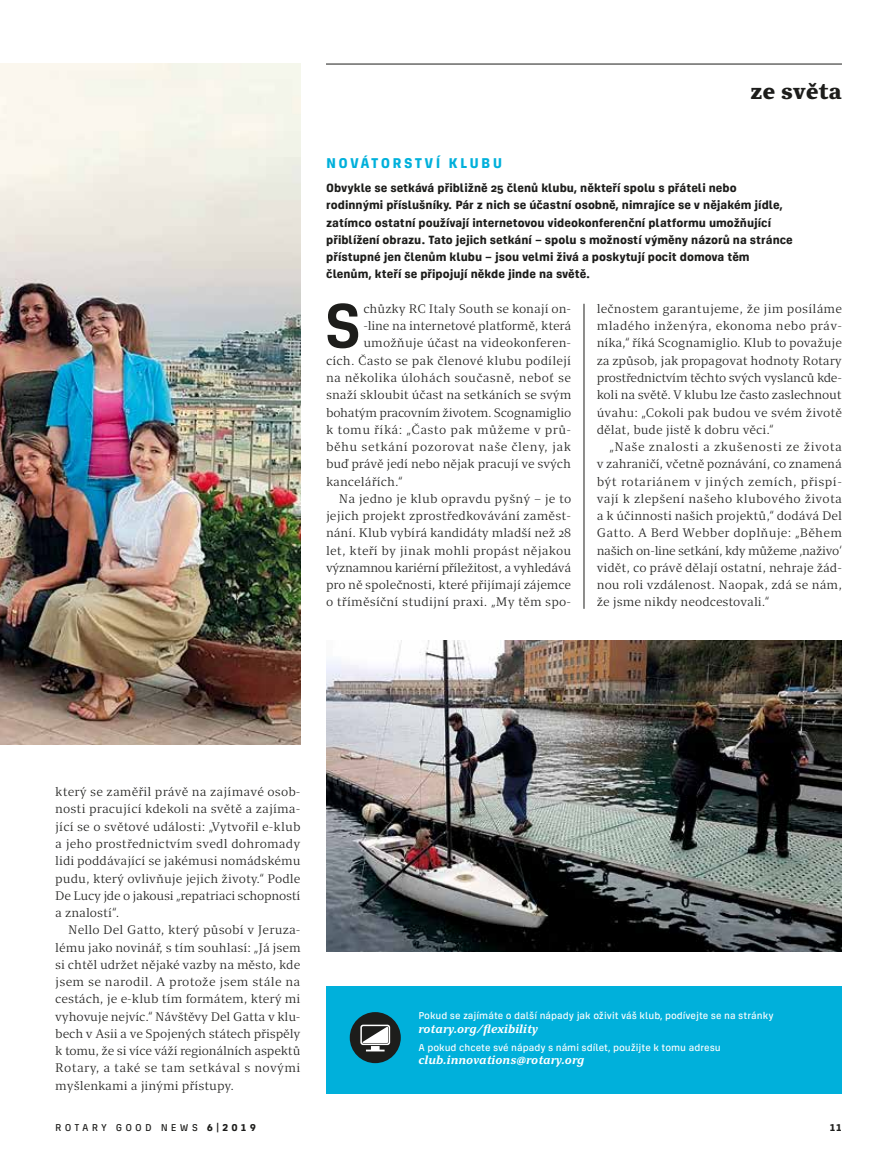
<style>
.page{position:relative;width:893px;height:1170px;background:#fff}
.page>*{position:absolute;margin:0;border:0;box-sizing:border-box;transform-origin:0 0}
.t1{font:600 66px "Corridor";color:#1d1d1b}
.t2{font:900 22.5px "Clara Serif";letter-spacing:.01em;color:#1d1d1b}
.t3{font:700 15px "Corridor";letter-spacing:.145em;color:#00b0db}
.t4{font:12.6px/17.2px "Clara Serif";color:#1d1d1b;text-align:justify}
.t5{font:700 12.6px/17.2px "Corridor";color:#1d1d1b}
.t6{font:12.6px "Clara Serif";letter-spacing:.035em;color:#1d1d1b}
.t7{font:12.6px "Clara Serif";letter-spacing:-.025em;color:#1d1d1b}
.t8{font:12.6px "Clara Serif";letter-spacing:-.02em;color:#1d1d1b}
.t9{font:12.6px "Clara Serif";letter-spacing:.025em;color:#1d1d1b}
.t10{font:italic 700 12px "Clara Serif";color:#fff}
.t11{font:500 10.5px "Corridor";color:#fff}
.t12{font:500 10.5px "Corridor";letter-spacing:.295em;color:#1d1d1b}
.t13{font:700 10.5px "Corridor";color:#1d1d1b}
.s1{font-weight:700}
</style>
<div class="page">
<img style="left:0;top:64px;width:300px;height:680px">
<hr style="left:326px;top:64px;width:516px;height:1px;background:#1d1d1b">
<hr style="left:584px;top:304px;width:1px;height:304px;background:#1d1d1b">
<img style="left:326px;top:641px;width:516px;height:310px">
<div style="left:326px;top:986px;width:516px;height:107px;background:#00b0db"></div>
<div style="left:350px;top:1011px;width:51px;height:52px;background:#1d1d1b;border-radius:50%"></div>
<svg style="left:360px;top:1024px;width:30px;height:27px"></svg>
<h2 class="t2" style="left:750px;top:78px;width:93px">ze světa</h2>
<p class="t3" style="left:326px;top:155px;width:178px">NOVÁTORSTVÍ KLUBU</p>
<p class="t5" style="left:326px;top:179px;width:468px">Obvykle se setkává přibližně 25 členů klubu, někteří spolu s přáteli nebo rodinnými příslušníky. Pár z nich se účastní osobně, nimrajíce se v nějakém jídle, zatímco ostatní používají internetovou videokonferenční platformu umožňující přiblížení obrazu. Tato jejich setkání – spolu s možností výměny názorů na stránce přístupné jen členům klubu – jsou velmi živá a poskytují pocit domova těm členům, kteří se připojují někde jinde na světě.</p>
<h1 class="t1" style="left:323px;top:289px;width:42px">S</h1>
<p class="t4" style="left:363px;top:300px;width:209px">chůzky RC Italy South se konají on-</p>
<p class="t4" style="left:363px;top:317px;width:209px">-line na internetové platformě, která</p>
<p class="t4" style="left:363px;top:335px;width:209px">umožňuje účast na videokonferen-</p>
<p class="t4" style="left:326px;top:352px;width:247px">cích. Často se pak členové klubu podílejí</p>
<p class="t9" style="left:326px;top:371px;width:247px">na několika úlohách současně, neboť se</p>
<p class="t4" style="left:326px;top:386px;width:247px">snaží skloubit účast na setkáních se svým</p>
<p class="t8" style="left:326px;top:405px;width:247px">bohatým pracovním životem. Scognamiglio</p>
<p class="t6" style="left:326px;top:422px;width:247px">k tomu říká: „Často pak můžeme v prů-</p>
<p class="t6" style="left:326px;top:440px;width:247px">běhu setkání pozorovat naše členy, jak</p>
<p class="t4" style="left:326px;top:455px;width:247px">buď právě jedí nebo nějak pracují ve svých</p>
<p class="t4" style="left:326px;top:473px;width:78px">kancelářích.“</p>
<p class="t4" style="left:339px;top:490px;width:234px">Na jedno je klub opravdu pyšný – je to</p>
<p class="t4" style="left:326px;top:507px;width:247px">jejich projekt zprostředkovávání zaměst-</p>
<p class="t4" style="left:326px;top:524px;width:247px">nání. Klub vybírá kandidáty mladší než 28</p>
<p class="t4" style="left:326px;top:542px;width:247px">let, kteří by jinak mohli propást nějakou</p>
<p class="t7" style="left:326px;top:560px;width:247px">významnou kariérní příležitost, a vyhledává</p>
<p class="t4" style="left:326px;top:576px;width:247px">pro ně společnosti, které přijímají zájemce</p>
<p class="t4" style="left:326px;top:593px;width:247px">o tříměsíční studijní praxi. „My těm spo-</p>
<p class="t4" style="left:597px;top:300px;width:247px">lečnostem garantujeme, že jim posíláme mladého inženýra, ekonoma nebo práv&shy;níka,“ říká Scognamiglio. Klub to považuje za způsob, jak propagovat hodnoty Rotary prostřednictvím těchto svých vyslanců kde&shy;koli na světě. V klubu lze často zaslechnout úvahu: „Cokoli pak budou ve svém životě dělat, bude jistě k dobru věci.“</p>
<p class="t4" style="left:597px;top:438px;width:247px;text-indent:13px">„Naše znalosti a zkušenosti ze života v zahraničí, včetně poznávání, co znamená být rotariánem v jiných zemích, přispí&shy;vají k zlepšení našeho klubového života a k účinnosti našich projektů,“ dodává Del Gatto. A Berd Webber doplňuje: „Během našich on-line setkání, kdy můžeme ‚naživo‘ vidět, co právě dělají ostatní, nehraje žád&shy;nou roli vzdálenost. Naopak, zdá se nám, že jsme nikdy neodcestovali.“</p>
<p class="t4" style="left:55px;top:783px;width:247px">který se zaměřil právě na zajímavé osob&shy;nosti pracující kdekoli na světě a zajíma&shy;jící se o světové události: „Vytvořil e-klub a jeho prostřednictvím svedl dohromady lidi poddávající se jakémusi nomádskému pudu, který ovlivňuje jejich životy.“ Podle De Lucy jde o jakousi „repatriaci schopností a znalostí“.</p>
<p class="t4" style="left:55px;top:921px;width:247px;text-indent:13px">Nello Del Gatto, který působí v Jeruza&shy;lému jako novinář, s tím souhlasí: „Já jsem si chtěl udržet nějaké vazby na město, kde jsem se narodil. A protože jsem stále na cestách, je e-klub tím formátem, který mi vyhovuje nejvíc.“ Návštěvy Del Gatta v klu&shy;bech v Asii a ve Spojených státech přispěly k tomu, že si více váží regionálních aspektů Rotary, a také se tam setkával s novými myšlenkami a jinými přístupy.</p>
<p class="t11" style="left:418px;top:1009px;width:357px">Pokud se zajímáte o další nápady jak oživit váš klub, podívejte se na stránky</p>
<p class="t10" style="left:418px;top:1021px;width:121px">rotary.org/flexibility</p>
<p class="t11" style="left:418px;top:1041px;width:304px">A pokud chcete své nápady s námi sdílet, použijte k tomu adresu</p>
<p class="t10" style="left:418px;top:1053px;width:168px">club.innovations@rotary.org</p>
<p class="t12" style="left:55px;top:1121px;width:202px">ROTARY GOOD NEWS <span class="s1">6|2019</span></p>
<p class="t13" style="left:829px;top:1121px;width:14px">11</p>
</div>
